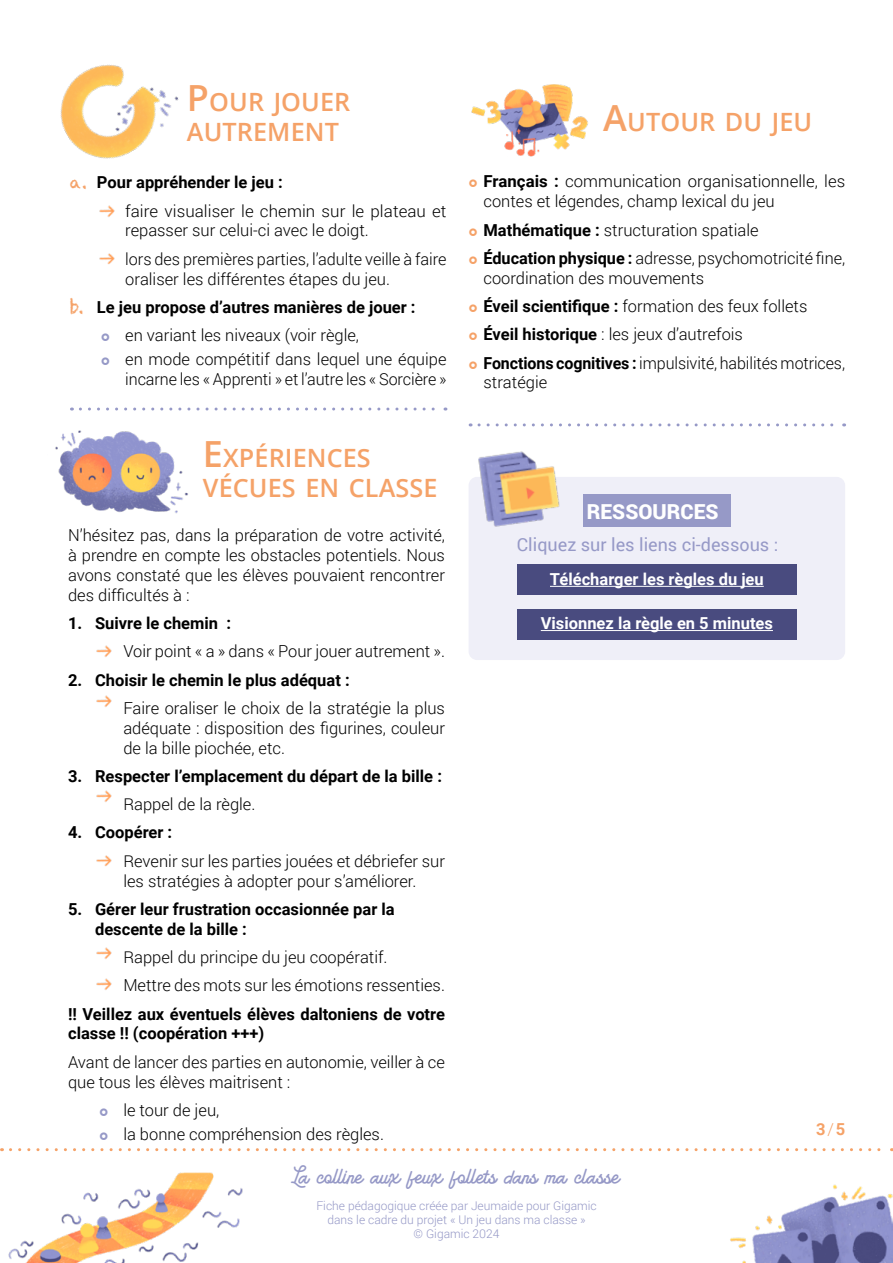
<style>
.page{position:relative;width:893px;height:1263px;background:#fff}
.page>*{position:absolute;margin:0;border:0;box-sizing:border-box;transform-origin:0 0}
.t1{font:600 25.2px/30px "Open Sans";letter-spacing:.005em;color:#f5a268}
.t2{font:24px "American Lemon";color:#9699c7}
.t3{font:900 20.7px "Roboto";color:#fff}
.t4{font:18px "Roboto";color:#9699c7}
.t5{font:300 16.5px/19.8px "Roboto";color:#000}
.t6{font:700 16.5px/19.8px "Roboto";color:#000}
.t7{font:700 16.5px "Roboto";color:#fff}
.t8{font:700 16.5px "Roboto";color:#f5a268}
.t9{font:300 12px/14.4px "Roboto";color:#9699c7;text-align:center}
.s1{font-size:36px}
.s2{font-family:"Chalkduster";font-weight:400;color:#f5a268}
.s3{font-weight:700}
.s4{font-weight:300}
</style>
<div class="page">
<div style="left:469px;top:477px;width:376px;height:183px;background:#efeff8;border-radius:9px"></div>
<img style="left:8px;top:1172px;width:235px;height:91px">
<img style="left:730px;top:1184px;width:163px;height:79px">
<svg style="left:10px;top:1148px;width:882px;height:3px"></svg>
<svg style="left:479px;top:423px;width:366px;height:3px"></svg>
<div style="left:583px;top:494px;width:148px;height:32px;background:#9699c7"></div>
<div style="left:517px;top:564px;width:280px;height:31px;background:#494b7f"></div>
<hr style="left:550px;top:586px;width:214px;height:1px;background:#fff">
<div style="left:517px;top:609px;width:280px;height:31px;background:#494b7f"></div>
<hr style="left:541px;top:630px;width:232px;height:1px;background:#fff">
<img style="left:60px;top:64px;width:119px;height:95px">
<img style="left:99px;top:205px;width:16px;height:12px">
<img style="left:99px;top:253px;width:16px;height:12px">
<img style="left:96px;top:645px;width:16px;height:12px">
<img style="left:96px;top:695px;width:16px;height:12px">
<img style="left:96px;top:790px;width:16px;height:12px">
<img style="left:96px;top:855px;width:16px;height:12px">
<img style="left:96px;top:947px;width:16px;height:12px">
<img style="left:96px;top:978px;width:16px;height:12px">
<img style="left:55px;top:430px;width:133px;height:84px">
<img style="left:471px;top:84px;width:117px;height:72px">
<svg style="left:80px;top:407px;width:366px;height:3px"></svg>
<img style="left:474px;top:451px;width:86px;height:76px">
<h1 class="t1" style="left:187px;top:86px;width:165px"><span class="s1">P</span>OUR JOUER<br>AUTREMENT</h1>
<p class="t5" style="left:125px;top:168px;width:323px;line-height:28.3px;text-indent:-55px"><span class="s2">a.</span> <span class="s3">Pour appréhender le jeu :<br></span>faire visualiser le chemin sur le plateau et</p>
<p class="t5" style="left:125px;top:216px;width:323px;line-height:28.3px">repasser sur celui-ci avec le doigt.<br>lors des premières parties, l’adulte veille à faire</p>
<p class="t5" style="left:125px;top:268px;width:266px">oraliser les différentes étapes du jeu.</p>
<p class="t6" style="left:70px;top:296px;width:347px"><span class="s2">b.</span> Le jeu propose d’autres manières de jouer :</p>
<p class="t5" style="left:125px;top:325px;width:235px">en variant les niveaux (voir règle,</p>
<p class="t5" style="left:125px;top:349px;width:323px">en mode compétitif dans lequel une équipe incarne les « Apprenti » et l’autre les « Sorcière »</p>
<h1 class="t1" style="left:203px;top:442px;width:236px"><span class="s1">E</span>XPÉRIENCES<br>VÉCUES EN CLASSE</h1>
<p class="t5" style="left:68px;top:525px;width:378px;text-align:justify">N’hésitez pas, dans la préparation de votre activité, à prendre en compte les obstacles potentiels. Nous avons constaté que les élèves pouvaient rencontrer des difficultés à :</p>
<p class="t6" style="left:68px;top:613px;width:164px">1. Suivre le chemin :</p>
<p class="t5" style="left:123px;top:641px;width:323px">Voir point « a » dans « Pour jouer autrement ».</p>
<p class="t6" style="left:68px;top:669px;width:283px">2. Choisir le chemin le plus adéquat :</p>
<p class="t5" style="left:123px;top:698px;width:323px;text-align:justify">Faire oraliser le choix de la stratégie la plus adéquate : disposition des figurines, couleur de la bille piochée, etc.</p>
<p class="t6" style="left:68px;top:765px;width:375px">3. Respecter l’emplacement du départ de la bille :</p>
<p class="t5" style="left:123px;top:794px;width:134px">Rappel de la règle.</p>
<p class="t6" style="left:68px;top:822px;width:106px">4. Coopérer :</p>
<p class="t5" style="left:123px;top:850px;width:323px">Revenir sur les parties jouées et débriefer sur les stratégies à adopter pour s’améliorer.</p>
<p class="t6" style="left:95px;top:898px;width:301px;text-indent:-27px">5. Gérer leur frustration occasionnée par la descente de la bille :</p>
<p class="t5" style="left:123px;top:942px;width:323px;line-height:28.3px">Rappel du principe du jeu coopératif.<br>Mettre des mots sur les émotions ressenties.</p>
<p class="t6" style="left:68px;top:1003px;width:378px">!! Veillez aux éventuels élèves daltoniens de votre classe !! (coopération +++)</p>
<p class="t5" style="left:68px;top:1051px;width:378px">Avant de lancer des parties en autonomie, veiller à ce que tous les élèves maitrisent :</p>
<p class="t5" style="left:123px;top:1097px;width:262px;line-height:24px">le tour de jeu,<br>la bonne compréhension des règles.</p>
<h1 class="t1" style="left:603px;top:106px;width:210px"><span class="s1">A</span>UTOUR DU JEU</h1>
<p class="t5" style="left:483px;top:171px;width:363px"><span class="s3">Français :</span> communication organisationnelle, les contes et légendes, champ lexical du jeu</p>
<p class="t5" style="left:483px;top:215px;width:363px;line-height:28.3px"><span class="s3">Mathématique :</span> structuration spatiale<br><span class="s3">Éducation physique :</span> adresse, psychomotricité fine,</p>
<p class="t5" style="left:483px;top:263px;width:363px;line-height:28.3px">coordination des mouvements<br><span class="s3">Éveil scientifique :</span> formation des feux follets <span class="s3">Éveil historique</span> : les jeux d’autrefois<br><span class="s3">Fonctions cognitives :</span> impulsivité, habilités motrices,</p>
<p class="t5" style="left:483px;top:372px;width:65px">stratégie</p>
<p class="t3" style="left:587px;top:497px;width:133px">RESSOURCES</p>
<p class="t4" style="left:517px;top:532px;width:263px">Cliquez sur les liens ci-dessous :</p>
<p class="t7" style="left:550px;top:568px;width:215px">Télécharger les règles du jeu</p>
<p class="t7" style="left:541px;top:612px;width:234px">Visionnez la règle en 5 minutes</p>
<p class="t8" style="left:816px;top:1117px;width:30px">3 <span class="s4">/</span> 5</p>
<h2 class="t2" style="left:294px;top:1160px;width:327px">La colline aux feux follets dans ma classe</h2>
<p class="t9" style="left:316px;top:1198px;width:282px">Fiche pédagogique créée par Jeumaide pour Gigamic dans le cadre du projet « Un jeu dans ma classe »<br>© Gigamic 2024</p>
</div>
